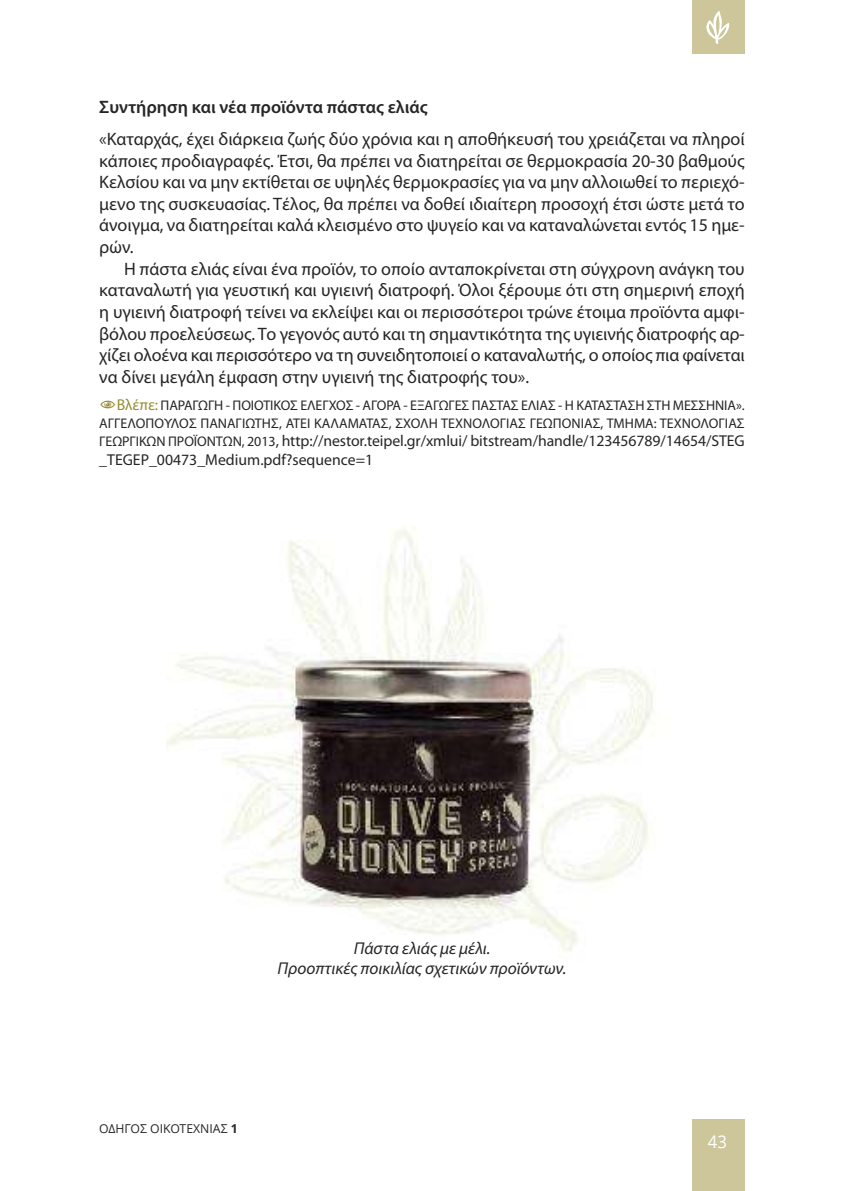
<style>
.page{position:relative;width:844px;height:1191px;background:#fff}
.page>*{position:absolute;margin:0;border:0;box-sizing:border-box;transform-origin:0 0}
.t1{font:42px "Arno Pro Light Display";color:#fff;scale:2 1}
.t2{font:18.03px/21.7px "Myriad Pro";color:#272627;text-align:justify}
.t3{font:600 18.03px "Myriad Pro";color:#272627}
.t4{font:17.5px "Open Sans";color:#fff;scale:.95 1}
.t5{font:italic 17.15px/20.7px "Myriad Pro";color:#272627;text-align:center}
.t6{font:15.75px/18.9px "Myriad Pro";letter-spacing:-.005em;color:#272627}
.t7{font:14px/17.8px "Myriad Pro";letter-spacing:-.005em;color:#272627;text-align:right}
.t8{font:12.25px "Open Sans";color:#272627}
.s1{font-size:15.75px;color:#998d35}
.s2{font-size:14px}
.s3{font-weight:700}
</style>
<div class="page">
<img style="left:166px;top:529px;width:488px;height:422px">
<div style="left:692px;top:1119px;width:52px;height:72px;background:#ccc69a"></div>
<div style="left:692px;top:0;width:52px;height:54px;background:#ccc69a"></div>
<img style="left:250px;top:626px;width:340px;height:308px">
<h1 class="t1" style="left:702px;top:11px;width:16px">•</h1>
<p class="t3" style="left:99px;top:100px;width:330px">Συντήρηση και νέα προϊόντα πάστας ελιάς</p>
<p class="t2" style="left:99px;top:129px;width:646px">«Καταρχάς, έχει διάρκεια ζωής δύο χρόνια και η αποθήκευσή του χρειάζεται να πληροί κάποιες προδιαγραφές. Έτσι, θα πρέπει να διατηρείται σε θερμοκρασία 20-30 βαθμούς Κελσίου και να μην εκτίθεται σε υψηλές θερμοκρασίες για να μην αλλοιωθεί το περιεχό&shy;μενο της συσκευασίας. Τέλος, θα πρέπει να δοθεί ιδιαίτερη προσοχή έτσι ώστε μετά το άνοιγμα, να διατηρείται καλά κλεισμένο στο ψυγείο και να καταναλώνεται εντός 15 ημε&shy;ρών.</p>
<p class="t2" style="left:99px;top:259px;width:646px;text-indent:25px">Η πάστα ελιάς είναι ένα προϊόν, το οποίο ανταποκρίνεται στη σύγχρονη ανάγκη του καταναλωτή για γευστική και υγιεινή διατροφή. Όλοι ξέρουμε ότι στη σημερινή εποχή η υγιεινή διατροφή τείνει να εκλείψει και οι περισσότεροι τρώνε έτοιμα προϊόντα αμφι&shy;βόλου προελεύσεως. Το γεγονός αυτό και τη σημαντικότητα της υγιεινής διατροφής αρ&shy;χίζει ολοένα και περισσότερο να τη συνειδητοποιεί ο καταναλωτής, ο οποίος πια φαίνεται να δίνει μεγάλη έμφαση στην υγιεινή της διατροφής του».</p>
<p class="t7" style="left:99px;top:398px;width:646px"><span class="s1">Βλέπε:</span> ΠΑΡΑΓΩΓΗ - ΠΟΙΟΤΙΚΟΣ ΕΛΕΓΧΟΣ - ΑΓΟΡΑ - ΕΞΑΓΩΓΕΣ ΠΑΣΤΑΣ ΕΛΙΑΣ - Η ΚΑΤΑΣΤΑΣΗ ΣΤΗ ΜΕΣΣΗΝΙΑ».<br>ΑΓΓΕΛΟΠΟΥΛΟΣ ΠΑΝΑΓΙΩΤΗΣ, ΑΤΕΙ ΚΑΛΑΜΑΤΑΣ, ΣΧΟΛΗ ΤΕΧΝΟΛΟΓΙΑΣ ΓΕΩΠΟΝΙΑΣ, ΤΜΗΜΑ: ΤΕΧΝΟΛΟΓΙΑΣ</p>
<p class="t6" style="left:99px;top:433px;width:646px"><span class="s2">ΓΕΩΡΓΙΚΩΝ ΠΡΟΪΟΝΤΩΝ, 2013</span>, http://nestor.teipel.gr/xmlui/ bitstream/handle/123456789/14654/STEG _TEGEP_00473_Medium.pdf?sequence=1</p>
<p class="t5" style="left:277px;top:938px;width:290px">Πάστα ελιάς με μέλι.<br>Προοπτικές ποικιλίας σχετικών προϊόντων.</p>
<p class="t8" style="left:99px;top:1120px;width:140px">ΟΔΗΓΟΣ ΟΙΚΟΤΕΧΝΙΑΣ <span class="s3">1</span></p>
<p class="t4" style="left:707px;top:1129px;width:21px">43</p>
</div>
